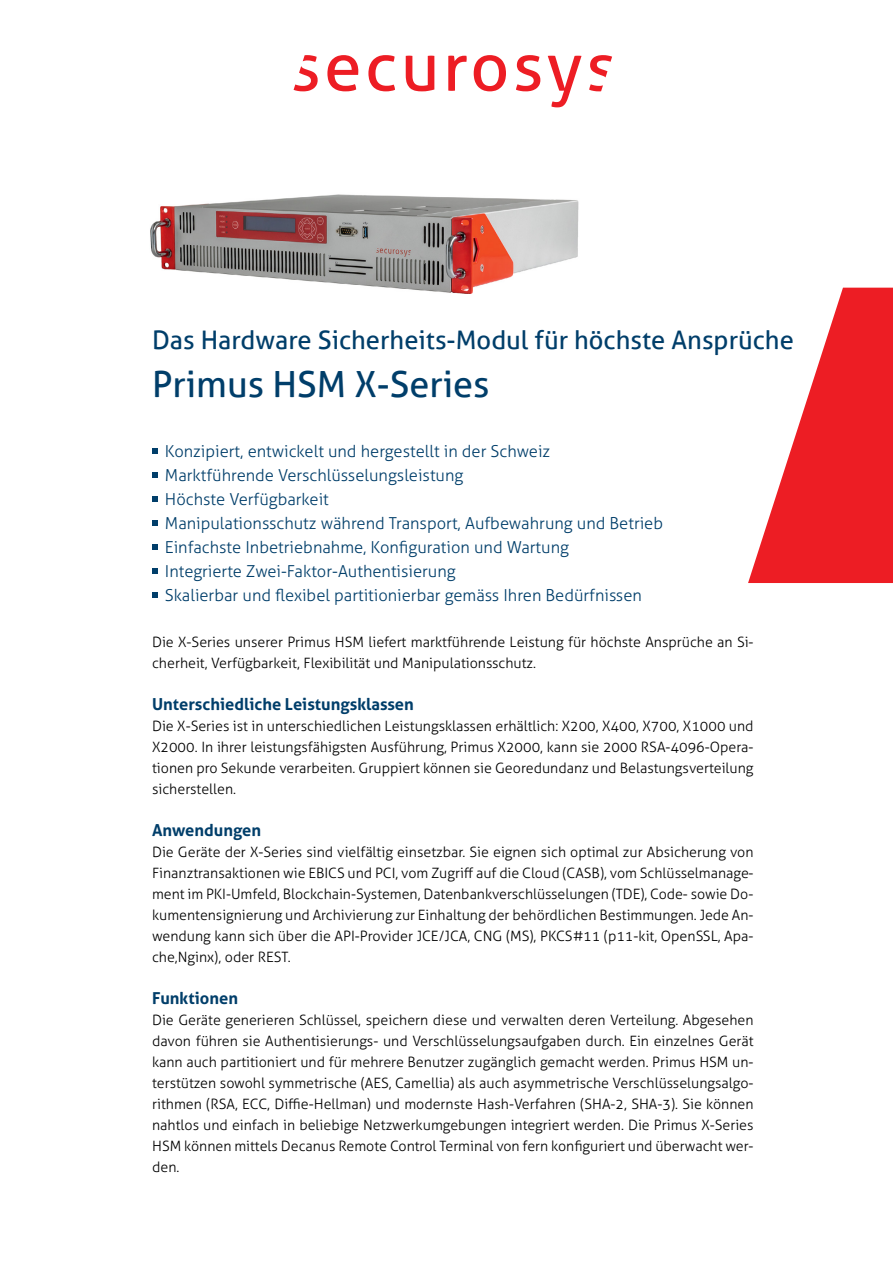
<style>
.page{position:relative;width:893px;height:1263px;background:#fff}
.page>*{position:absolute;margin:0;border:0;box-sizing:border-box;transform-origin:0 0}
.t1{font:36px "Aller";color:#003e6a}
.t2{font:25.5px "Aller";color:#003e6a}
.t3{font:300 16.5px/24px "Aller";color:#003e6a}
.t4{font:700 16.5px "Aller";color:#003e6a}
.t5{font:300 14.25px/21px "Aller";color:#000;text-align:justify}
</style>
<div class="page">
<svg style="left:327px;top:55px;width:31px;height:36px"></svg>
<svg style="left:368px;top:55px;width:27px;height:36px"></svg>
<svg style="left:406px;top:56px;width:28px;height:35px"></svg>
<svg style="left:448px;top:56px;width:19px;height:35px"></svg>
<svg style="left:474px;top:55px;width:32px;height:36px"></svg>
<svg style="left:516px;top:55px;width:24px;height:36px"></svg>
<svg style="left:548px;top:56px;width:33px;height:51px"></svg>
<svg style="left:294px;top:55px;width:24px;height:36px"></svg>
<svg style="left:590px;top:55px;width:22px;height:22px"></svg>
<svg style="left:589px;top:84px;width:14px;height:7px"></svg>
<svg style="left:748px;top:288px;width:145px;height:295px"></svg>
<svg style="left:152px;top:449px;width:5px;height:5px"></svg>
<svg style="left:152px;top:473px;width:5px;height:5px"></svg>
<svg style="left:152px;top:497px;width:5px;height:5px"></svg>
<svg style="left:152px;top:521px;width:5px;height:5px"></svg>
<svg style="left:152px;top:545px;width:5px;height:5px"></svg>
<svg style="left:152px;top:569px;width:5px;height:5px"></svg>
<svg style="left:152px;top:593px;width:5px;height:5px"></svg>
<img style="left:150px;top:194px;width:429px;height:100px">
<h2 class="t2" style="left:152px;top:325px;width:643px">Das Hardware Sicherheits-Modul für höchste Ansprüche</h2>
<h1 class="t1" style="left:152px;top:362px;width:339px">Primus HSM X-Series</h1>
<p class="t3" style="left:165px;top:439px;width:500px">Konzipiert, entwickelt und hergestellt in der Schweiz Marktführende Verschlüsselungsleistung<br>Höchste Verfügbarkeit<br>Manipulationsschutz während Transport, Aufbewahrung und Betrieb Einfachste Inbetriebnahme, Konfiguration und Wartung<br>Integrierte Zwei-Faktor-Authentisierung<br>Skalierbar und flexibel partitionierbar gemäss Ihren Bedürfnissen</p>
<p class="t5" style="left:152px;top:631px;width:603px">Die X-Series unserer Primus HSM liefert marktführende Leistung für höchste Ansprüche an Si&shy;cherheit, Verfügbarkeit, Flexibilität und Manipulationsschutz.</p>
<p class="t4" style="left:152px;top:694px;width:263px">Unterschiedliche Leistungsklassen</p>
<p class="t5" style="left:152px;top:715px;width:603px">Die X-Series ist in unterschiedlichen Leistungsklassen erhältlich: X200, X400, X700, X1000 und X2000. In ihrer leistungsfähigsten Ausführung, Primus X2000, kann sie 2000 RSA-4096-Opera&shy;tionen pro Sekunde verarbeiten. Gruppiert können sie Georedundanz und Belastungsverteilung sicherstellen.</p>
<p class="t4" style="left:152px;top:820px;width:111px">Anwendungen</p>
<p class="t5" style="left:152px;top:841px;width:603px">Die Geräte der X-Series sind vielfältig einsetzbar. Sie eignen sich optimal zur Absicherung von Finanztransaktionen wie EBICS und PCI, vom Zugriff auf die Cloud (CASB), vom Schlüsselmanage&shy;ment im PKI-Umfeld, Blockchain-Systemen, Datenbankverschlüsselungen (TDE), Code- sowie Do&shy;kumentensignierung und Archivierung zur Einhaltung der behördlichen Bestimmungen. Jede An&shy;wendung kann sich über die API-Provider JCE/JCA, CNG (MS), PKCS#11 (p11-kit, OpenSSL, Apa&shy;che,Nginx), oder REST.</p>
<p class="t4" style="left:152px;top:988px;width:87px">Funktionen</p>
<p class="t5" style="left:152px;top:1009px;width:603px">Die Geräte generieren Schlüssel, speichern diese und verwalten deren Verteilung. Abgesehen davon führen sie Authentisierungs- und Verschlüsselungsaufgaben durch. Ein einzelnes Gerät kann auch partitioniert und für mehrere Benutzer zugänglich gemacht werden. Primus HSM un&shy;terstützen sowohl symmetrische (AES, Camellia) als auch asymmetrische Verschlüsselungsalgo&shy;rithmen (RSA, ECC, Diffie-Hellman) und modernste Hash-Verfahren (SHA-2, SHA-3). Sie können nahtlos und einfach in beliebige Netzwerkumgebungen integriert werden. Die Primus X-Series HSM können mittels Decanus Remote Control Terminal von fern konfiguriert und überwacht wer&shy;den.</p>
</div>
